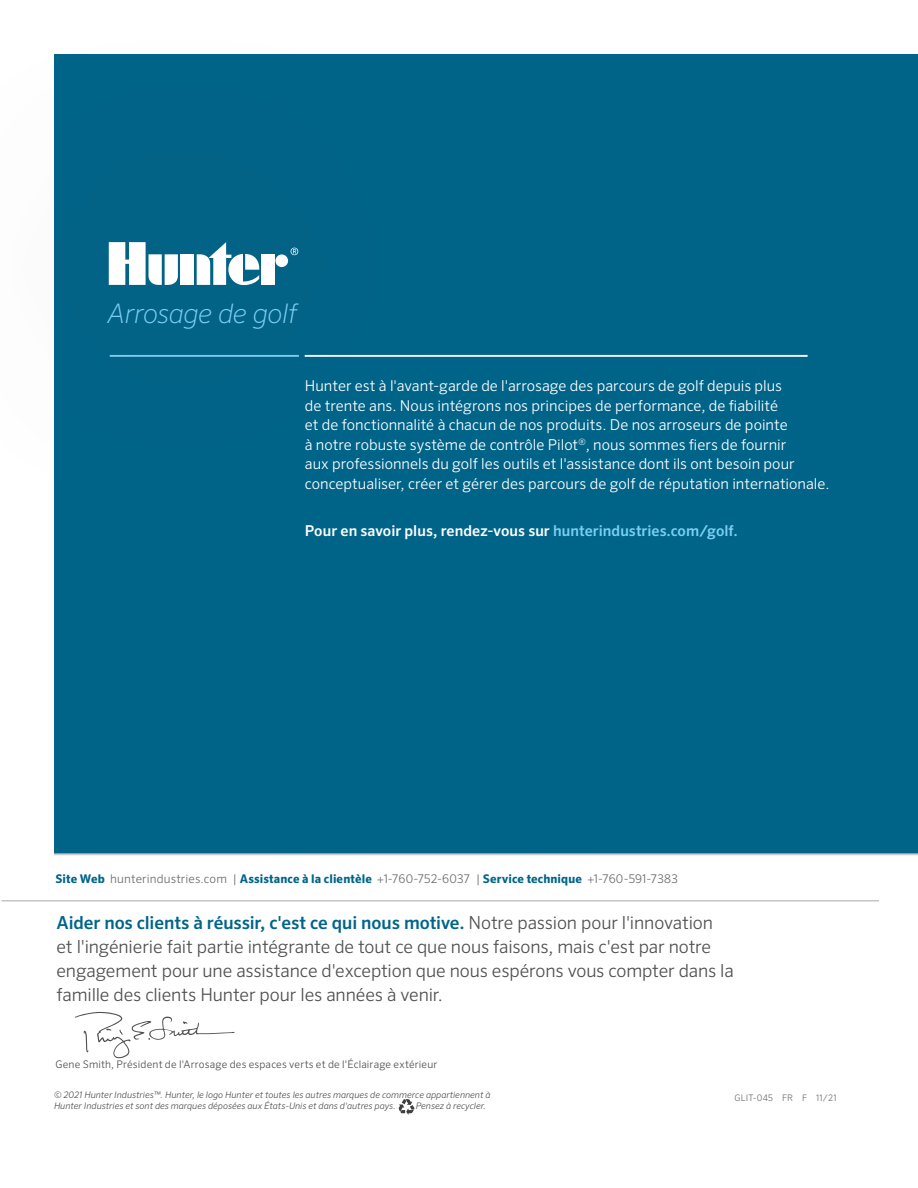
<style>
.page{position:relative;width:918px;height:1188px;background:#fff}
.page>*{position:absolute;margin:0;border:0;box-sizing:border-box;transform-origin:0 0}
.t1{font:italic 200 27px "Sero Pro";letter-spacing:-.015em;color:#7ecef3}
.Main_Copy{font:300 18px/24px "Sero Pro";letter-spacing:-.01em;color:#505052}
.Body_Paragraph{font:300 15px/19.5px "Sero Pro";color:#fff}
.t2{font:500 15px "Sero Pro";color:#fff}
.t3{font:300 12px "Sero Pro";letter-spacing:.01em;color:#6c6d70}
.t4{font:300 10.5px "Sero Pro";letter-spacing:.015em;color:#505052}
.t5{font:italic 300 9px/10.8px "Sero Pro";color:#505052}
.t6{font:300 9px "Sero Pro";letter-spacing:.025em;color:#6c6d70}
.s1{color:#7ecef3}
.s2{font-weight:700;color:#006489}
.s3{font-weight:500;color:#006489}
</style>
<div class="page">
<div style="left:54px;top:54px;width:864px;height:799px;background:#006489"></div>
<hr style="left:54px;top:853px;width:864px;height:2px;background:#d0cecc">
<hr style="left:2px;top:901px;width:877px;height:1px;background:#a8a9ad">
<svg style="left:75px;top:1012px;width:160px;height:47px"></svg>
<svg style="left:398px;top:1099px;width:17px;height:16px"></svg>
<hr style="left:305px;top:355px;width:503px;height:2px;background:#fff">
<div style="left:0;top:22px;width:481px;height:489px;background:#565855;opacity:.75"></div>
<svg style="left:291px;top:248px;width:7px;height:7px"></svg>
<div style="left:181px;top:254px;width:13px;height:31px;background:#fff"></div>
<div style="left:275px;top:254px;width:13px;height:13px;background:#fff;border-radius:50%"></div>
<div style="left:261px;top:254px;width:13px;height:31px;background:#fff"></div>
<svg style="left:197px;top:242px;width:63px;height:43px"></svg>
<svg style="left:109px;top:242px;width:69px;height:43px"></svg>
<p class="t1" style="left:107px;top:298px;width:191px">Arrosage de golf</p>
<p class="Body_Paragraph" style="left:305px;top:376px;width:526px">Hunter est à l'avant-garde de l'arrosage des parcours de golf depuis plus<br>de trente ans. Nous intégrons nos principes de performance, de fiabilité<br>et de fonctionnalité à chacun de nos produits. De nos arroseurs de pointe<br>à notre robuste système de contrôle Pilot<sup>®</sup>, nous sommes fiers de fournir<br>aux professionnels du golf les outils et l'assistance dont ils ont besoin pour conceptualiser, créer et gérer des parcours de golf de réputation internationale.</p>
<p class="t2" style="left:305px;top:522px;width:434px">Pour en savoir plus, rendez-vous sur <span class="s1">hunterindustries.com/golf.</span></p>
<p class="t3" style="left:56px;top:871px;width:624px"><span class="s2">Site Web</span> hunterindustries.com | <span class="s2">Assistance à la clientèle</span> +1-760-752-6037 | <span class="s2">Service technique</span> +1-760-591-7383</p>
<p class="Main_Copy" style="left:56px;top:910px;width:679px"><span class="s3">Aider nos clients à réussir, c'est ce qui nous motive.</span> Notre passion pour l'innovation<br>et l'ingénierie fait partie intégrante de tout ce que nous faisons, mais c'est par notre engagement pour une assistance d'exception que nous espérons vous compter dans la famille des clients Hunter pour les années à venir.</p>
<p class="t4" style="left:56px;top:1058px;width:383px">Gene Smith, Président de l'Arrosage des espaces verts et de l'Éclairage extérieur</p>
<p class="t5" style="left:54px;top:1089px;width:438px">© 2021 Hunter Industries™. Hunter, le logo Hunter et toutes les autres marques de commerce appartiennent à<br>Hunter Industries et sont des marques déposées aux États-Unis et dans d'autres pays.</p>
<p class="t5" style="left:416px;top:1100px;width:72px">Pensez à recycler.</p>
<p class="t6" style="left:734px;top:1093px;width:104px">GLIT-045 FR F 11/21</p>
</div>
